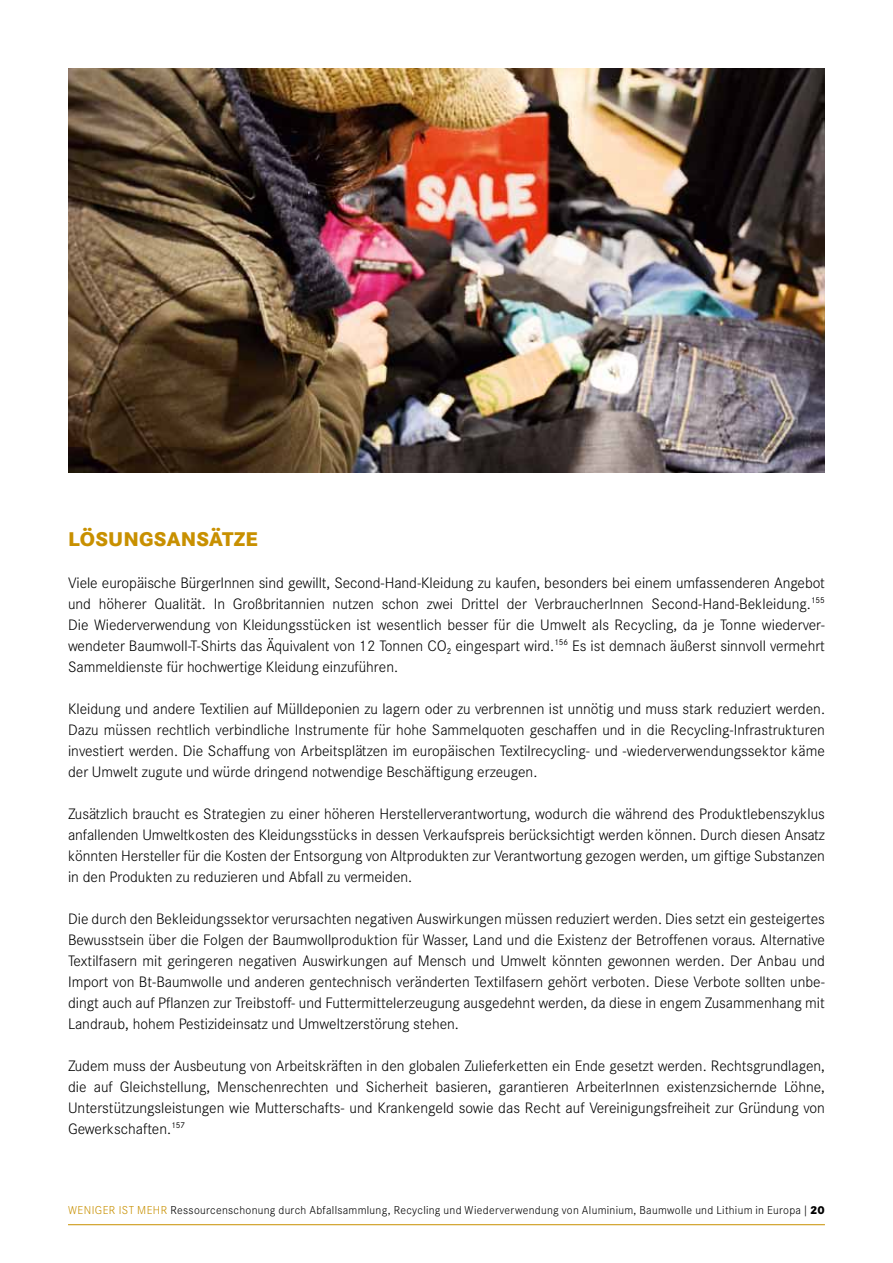
<style>
.page{position:relative;width:893px;height:1263px;background:#fff}
.page>*{position:absolute;margin:0;border:0;box-sizing:border-box;transform-origin:0 0}
.t1{font:800 19.5px "Corporate S";letter-spacing:.01em;color:#c89000}
.t2{font:300 14.85px/21px "Corporate S";color:#000;text-align:justify}
.t3{font:300 11.25px "Corporate S";letter-spacing:.025em;color:#000}
.s1{color:#c89000}
.s2{font-weight:800}
</style>
<div class="page">
<hr style="left:68px;top:1224px;width:757px;height:1px;background:#c89000">
<img style="left:68px;top:68px;width:757px;height:404px">
<h1 class="t1" style="left:68px;top:527px;width:191px">Lösungsansätze</h1>
<p class="t2" style="left:68px;top:572px;width:758px">Viele europäische BürgerI nnen sind gewillt, Second-Hand-Kleidung zu kaufen, besonders bei einem umfassenderen Angebot und höherer Qualität. I n Großbritannien nutzen schon zwei Drittel der VerbraucherI nnen Second-Hand-Bekleidung.<sup>155<br></sup>Die Wiederverwendung von Kleidungsstücken ist wesentlich besser für die Umwelt als Recycling, da je Tonne wiederver&shy;wendeter Baumwoll-T-Shirts das Äquivalent von 12 Tonnen CO<sub>2</sub> eingespart wird.<sup>156</sup> Es ist demnach äußerst sinnvoll vermehrt Sammeldienste für hochwertige Kleidung einzuführen.</p>
<p class="t2" style="left:68px;top:698px;width:758px">Kleidung und andere Textilien auf M ülldeponien zu lagern oder zu verbrennen ist unnötig und muss stark reduziert werden.<br>Dazu müssen rechtlich verbindliche I nstrumente für hohe Sammelquoten geschaffen und in die Recycling-I nfrastrukturen investiert werden. Die Schaffung von Arbeitsplätzen im europäischen Textilrecycling- und -wiederverwendungssektor käme der Umwelt zugute und würde dringend notwendige Beschäftigung erzeugen.</p>
<p class="t2" style="left:68px;top:803px;width:758px">Zusätzlich braucht es Strategien zu einer höheren H erstellerverantwortung, wodurch die während des Produktlebenszyklus anfallenden Umweltkosten des Kleidungsstücks in dessen Verkaufspreis berücksichtigt werden können. Durch diesen Ansatz könnten H ersteller für die Kosten der Entsorgung von Altprodukten zur Verantwortung gezogen werden, um giftige Substanzen in den Produkten zu reduzieren und Abfall zu vermeiden.</p>
<p class="t2" style="left:68px;top:908px;width:758px">Die durch den Bekleidungssektor verursachten negativen Auswirkungen müssen reduziert werden. Dies setzt ein gesteigertes Bewusstsein über die Folgen der Baumwollproduktion für Wasser, Land und die Existenz der Betroffenen voraus. Alternative Textilfasern mit geringeren negativen Auswirkungen auf M ensch und Umwelt könnten gewonnen werden. Der Anbau und I mport von Bt-Baumwolle und anderen gentechnisch veränderten Textilfasern gehört verboten. Diese Verbote sollten unbe&shy;dingt auch auf Pflanzen zur Treibstoff- und Futtermittelerzeugung ausgedehnt werden, da diese in engem Zusammenhang mit Landraub, hohem Pestizideinsatz und Umweltzerstörung stehen.</p>
<p class="t2" style="left:68px;top:1055px;width:758px">Zudem muss der Ausbeutung von Arbeitskräften in den globalen Zulieferketten ein Ende gesetzt werden. Rechtsgrundlagen, die auf Gleichstellung, Menschenrechten und Sicherheit basieren, garantieren ArbeiterI nnen existenzsichernde Löhne, Unterstützungsleistungen wie M utterschafts- und Krankengeld sowie das Recht auf Vereinigungsfreiheit zur Gründung von Gewerkschaften.<sup>157</sup></p>
<p class="t3" style="left:68px;top:1203px;width:758px"><span class="s1">Weniger ist mehr</span> Ressourcenschonung durch Abfallsammlung, Recycling und Wiederverwendung von Aluminium, Baumwolle und Lithium in Europa | <span class="s2">20</span></p>
</div>
